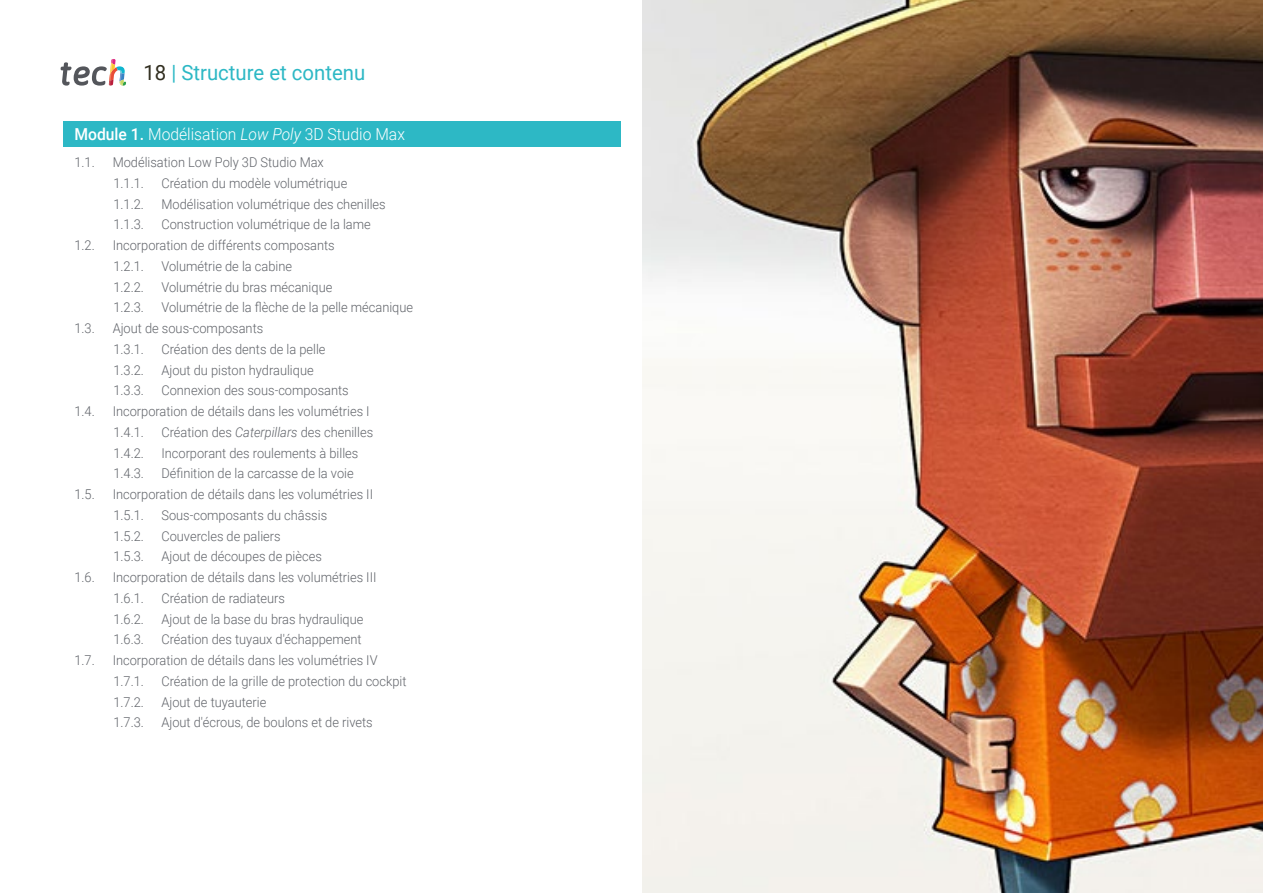
<style>
.page{position:relative;width:1263px;height:893px;background:#fff}
.page>*{position:absolute;margin:0;border:0;box-sizing:border-box;transform-origin:0 0}
.t1{font:21px "Roboto";color:#2db8c5}
.t2{font:300 16.5px "Roboto";color:#fff;scale:.95 1}
.t3{font:300 13.5px/20.7px "Roboto";color:#61646a;scale:.95 1}
.s1{color:#312e20}
.s2{font-weight:500}
.s3{font-style:italic}
</style>
<div class="page">
<div style="left:63px;top:121px;width:558px;height:25px;background:#2db8c5"></div>
<svg style="left:61px;top:59px;width:65px;height:27px"></svg>
<img style="left:642px;top:0;width:621px;height:893px">
<h1 class="t1" style="left:144px;top:57px;width:223px"><span class="s1">18</span> | Structure et contenu</h1>
<p class="t2" style="left:74px;top:123px;width:349px"><span class="s2">Module 1.</span> Modélisation <span class="s3">Low Poly</span> 3D Studio Max</p>
<p class="t3" style="left:74px;top:151px;width:23px">1.1.</p>
<p class="t3" style="left:113px;top:151px;width:224px">Modélisation Low Poly 3D Studio Max<br>1.1.1.</p>
<p class="t3" style="left:161px;top:172px;width:197px">Création du modèle volumétrique</p>
<p class="t3" style="left:113px;top:193px;width:34px">1.1.2.</p>
<p class="t3" style="left:161px;top:193px;width:238px">Modélisation volumétrique des chenilles</p>
<p class="t3" style="left:113px;top:214px;width:34px">1.1.3.</p>
<p class="t3" style="left:161px;top:214px;width:222px">Construction volumétrique de la lame</p>
<p class="t3" style="left:74px;top:234px;width:23px">1.2.</p>
<p class="t3" style="left:113px;top:234px;width:235px">Incorporation de différents composants<br>1.2.1.</p>
<p class="t3" style="left:161px;top:255px;width:139px">Volumétrie de la cabine</p>
<p class="t3" style="left:113px;top:276px;width:34px">1.2.2.</p>
<p class="t3" style="left:161px;top:276px;width:181px">Volumétrie du bras mécanique</p>
<p class="t3" style="left:113px;top:297px;width:34px">1.2.3.</p>
<p class="t3" style="left:161px;top:297px;width:266px">Volumétrie de la flèche de la pelle mécanique</p>
<p class="t3" style="left:74px;top:317px;width:23px">1.3.</p>
<p class="t3" style="left:113px;top:317px;width:160px">Ajout de sous-composants<br>1.3.1.</p>
<p class="t3" style="left:161px;top:338px;width:174px">Création des dents de la pelle</p>
<p class="t3" style="left:113px;top:359px;width:34px">1.3.2.</p>
<p class="t3" style="left:161px;top:359px;width:162px">Ajout du piston hydraulique</p>
<p class="t3" style="left:113px;top:380px;width:34px">1.3.3.</p>
<p class="t3" style="left:161px;top:380px;width:199px">Connexion des sous-composants</p>
<p class="t3" style="left:74px;top:400px;width:23px">1.4.</p>
<p class="t3" style="left:113px;top:400px;width:272px">Incorporation de détails dans les volumétries I<br>1.4.1.</p>
<p class="t3" style="left:161px;top:421px;width:224px">Création des <span class="s3">Caterpillars</span> des chenilles</p>
<p class="t3" style="left:113px;top:442px;width:34px">1.4.2.</p>
<p class="t3" style="left:161px;top:442px;width:209px">Incorporant des roulements à billes</p>
<p class="t3" style="left:113px;top:463px;width:34px">1.4.3.</p>
<p class="t3" style="left:161px;top:463px;width:204px">Définition de la carcasse de la voie</p>
<p class="t3" style="left:74px;top:483px;width:23px">1.5.</p>
<p class="t3" style="left:113px;top:483px;width:276px">Incorporation de détails dans les volumétries II<br>1.5.1.</p>
<p class="t3" style="left:161px;top:504px;width:176px">Sous-composants du châssis</p>
<p class="t3" style="left:113px;top:525px;width:34px">1.5.2.</p>
<p class="t3" style="left:161px;top:525px;width:127px">Couvercles de paliers</p>
<p class="t3" style="left:113px;top:546px;width:34px">1.5.3.</p>
<p class="t3" style="left:161px;top:546px;width:170px">Ajout de découpes de pièces</p>
<p class="t3" style="left:74px;top:566px;width:23px">1.6.</p>
<p class="t3" style="left:113px;top:566px;width:279px">Incorporation de détails dans les volumétries III<br>1.6.1.</p>
<p class="t3" style="left:161px;top:587px;width:132px">Création de radiateurs</p>
<p class="t3" style="left:113px;top:608px;width:34px">1.6.2.</p>
<p class="t3" style="left:161px;top:608px;width:214px">Ajout de la base du bras hydraulique</p>
<p class="t3" style="left:113px;top:629px;width:34px">1.6.3.</p>
<p class="t3" style="left:161px;top:629px;width:212px">Création des tuyaux d'échappement</p>
<p class="t3" style="left:74px;top:649px;width:23px">1.7.</p>
<p class="t3" style="left:113px;top:649px;width:280px">Incorporation de détails dans les volumétries IV<br>1.7.1.</p>
<p class="t3" style="left:161px;top:670px;width:259px">Création de la grille de protection du cockpit</p>
<p class="t3" style="left:113px;top:691px;width:34px">1.7.2.</p>
<p class="t3" style="left:161px;top:691px;width:112px">Ajout de tuyauterie</p>
<p class="t3" style="left:113px;top:712px;width:34px">1.7.3.</p>
<p class="t3" style="left:161px;top:712px;width:224px">Ajout d'écrous, de boulons et de rivets</p>
</div>
